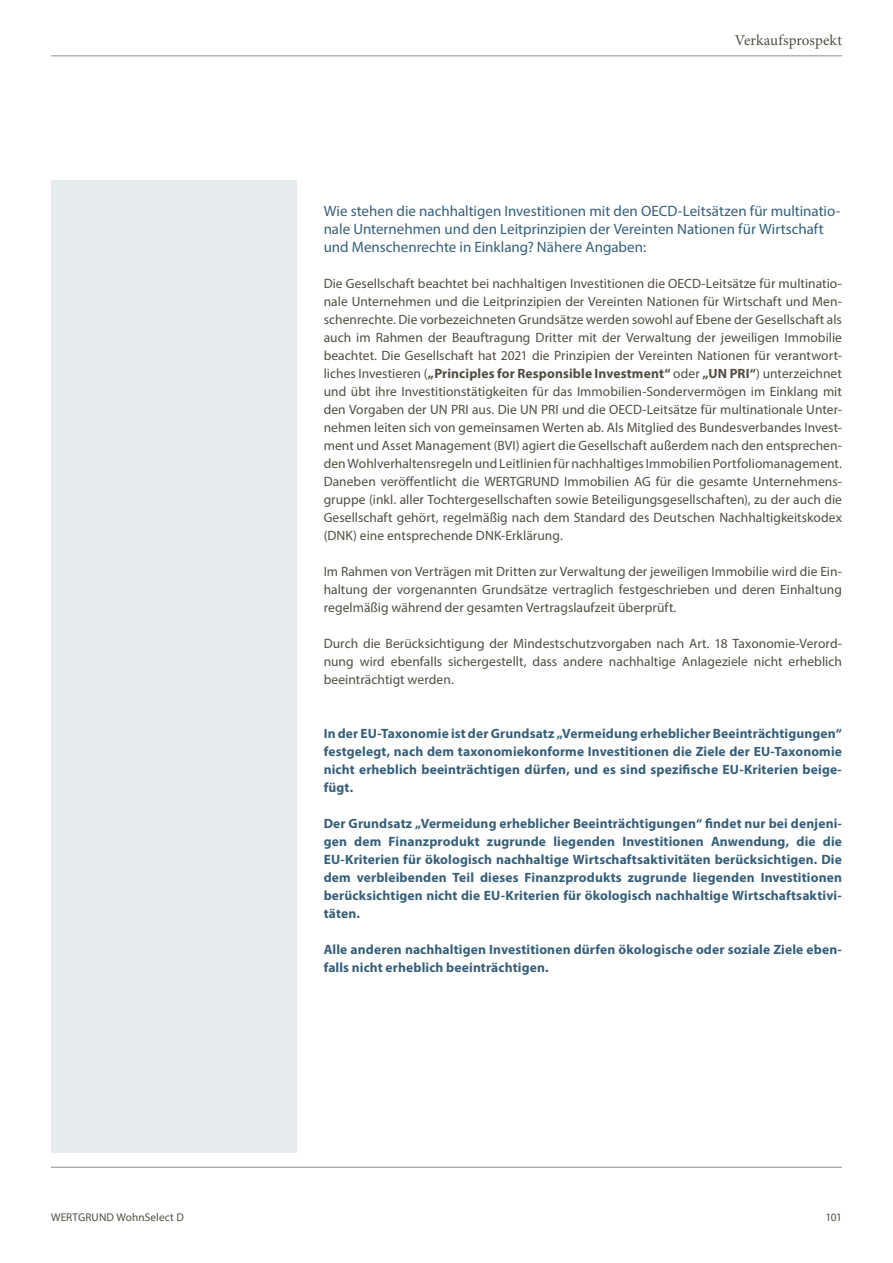
<style>
.page{position:relative;width:893px;height:1263px;background:#fff}
.page>*{position:absolute;margin:0;border:0;box-sizing:border-box;transform-origin:0 0}
.t1{font:15px/18px "Myriad Pro";color:#375f7a}
.t2{font:15px "Minion Pro";letter-spacing:.005em;color:#514d42}
.t3{font:13.5px/18px "Myriad Pro";letter-spacing:.005em;color:#514d42;text-align:justify}
.t4{font:700 13.5px/18px "Myriad Pro";letter-spacing:.01em;color:#375f7a;text-align:justify}
.t5{font:11.25px "Myriad Pro";letter-spacing:.015em;color:#514d42}
.s1{font-weight:700}
</style>
<div class="page">
<hr style="left:51px;top:1167px;width:791px;height:1px;background:#8f8b8d">
<div style="left:51px;top:180px;width:246px;height:972px;background:#e6ebee"></div>
<hr style="left:51px;top:55px;width:791px;height:1px;background:#8f8b8d">
<p class="t2" style="left:735px;top:30px;width:109px">Verkaufsprospekt</p>
<p class="t1" style="left:324px;top:202px;width:518px">Wie stehen die nachhaltigen Investitionen mit den OECD-Leitsätzen für multinatio&shy;nale Unternehmen und den Leitprinzipien der Vereinten Nationen für Wirtschaft und Menschenrechte in Einklang? Nähere Angaben:</p>
<p class="t3" style="left:324px;top:274px;width:520px">Die Gesellschaft beachtet bei nachhaltigen Investitionen die OECD-Leitsätze für multinatio&shy;nale Unternehmen und die Leitprinzipien der Vereinten Nationen für Wirtschaft und Men&shy;schenrechte. Die vorbezeichneten Grundsätze werden sowohl auf Ebene der Gesellschaft als auch im Rahmen der Beauftragung Dritter mit der Verwaltung der jeweiligen Immobilie beachtet. Die Gesellschaft hat 2021 die Prinzipien der Vereinten Nationen für verantwort&shy;liches Investieren (<span class="s1">„Principles for Responsible Investment“</span> oder <span class="s1">„UN PRI“</span>) unterzeichnet und übt ihre Investitionstätigkeiten für das Immobilien-Sondervermögen im Einklang mit den Vorgaben der UN PRI aus. Die UN PRI und die OECD-Leitsätze für multinationale Unter&shy;nehmen leiten sich von gemeinsamen Werten ab. Als Mitglied des Bundesverbandes Invest&shy;ment und Asset Management (BVI) agiert die Gesellschaft außerdem nach den entsprechen&shy;den Wohlverhaltensregeln und Leitlinien für nachhaltiges Immobilien Portfoliomanagement.<br>Daneben veröffentlicht die WERTGRUND Immobilien AG für die gesamte Unternehmens&shy;gruppe (inkl. aller Tochtergesellschaften sowie Beteiligungsgesellschaften), zu der auch die Gesellschaft gehört, regelmäßig nach dem Standard des Deutschen Nachhaltigkeitskodex (DNK) eine entsprechende DNK-Erklärung.</p>
<p class="t3" style="left:324px;top:562px;width:520px">Im Rahmen von Verträgen mit Dritten zur Verwaltung der jeweiligen Immobilie wird die Ein&shy;haltung der vorgenannten Grundsätze vertraglich festgeschrieben und deren Einhaltung regelmäßig während der gesamten Vertragslaufzeit überprüft.</p>
<p class="t3" style="left:324px;top:634px;width:520px">Durch die Berücksichtigung der Mindestschutzvorgaben nach Art. 18 Taxonomie-Verord&shy;nung wird ebenfalls sichergestellt, dass andere nachhaltige Anlageziele nicht erheblich beeinträchtigt werden.</p>
<p class="t4" style="left:324px;top:724px;width:520px">In der EU-Taxonomie ist der Grundsatz „Vermeidung erheblicher Beeinträchtigungen“ festgelegt, nach dem taxonomiekonforme Investitionen die Ziele der EU-Taxonomie nicht erheblich beeinträchtigen dürfen, und es sind spezifische EU-Kriterien beige&shy;fügt.</p>
<p class="t4" style="left:324px;top:814px;width:520px">Der Grundsatz „Vermeidung erheblicher Beeinträchtigungen“ findet nur bei denjeni&shy;gen dem Finanzprodukt zugrunde liegenden Investitionen Anwendung, die die EU-Kriterien für ökologisch nachhaltige Wirtschaftsaktivitäten berücksichtigen. Die dem verbleibenden Teil dieses Finanzprodukts zugrunde liegenden Investitionen berücksichtigen nicht die EU-Kriterien für ökologisch nachhaltige Wirtschaftsaktivi&shy;täten.</p>
<p class="t4" style="left:324px;top:940px;width:520px">Alle anderen nachhaltigen Investitionen dürfen ökologische oder soziale Ziele eben&shy;falls nicht erheblich beeinträchtigen.</p>
<p class="t5" style="left:51px;top:1210px;width:134px">WERTGRUND WohnSelect D</p>
<p class="t5" style="left:825px;top:1210px;width:18px">101</p>
</div>
